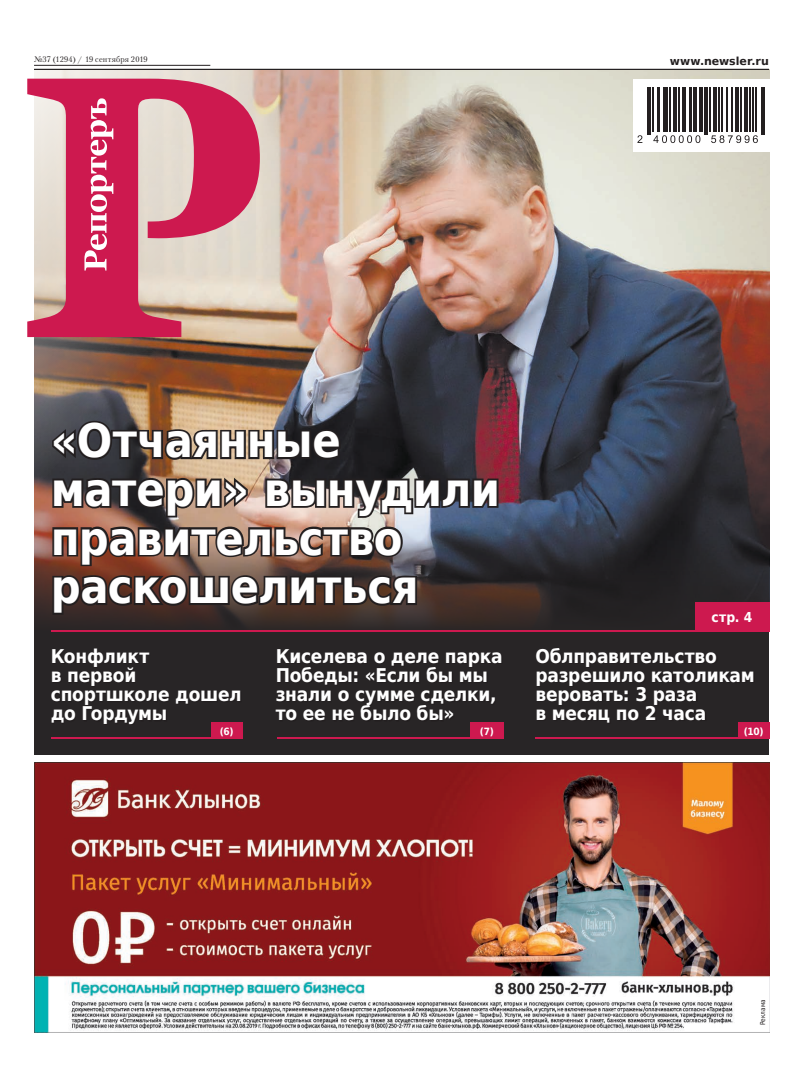
<style>
.page{position:relative;width:803px;height:1078px;background:#fff}
.page>*{position:absolute;margin:0;border:0;box-sizing:border-box;transform-origin:0 0}
.t1{font:700 46.5px/48.6px "DejaVu Sans Condensed";letter-spacing:-.01em;color:#fff}
.t2{font:700 19px/19px "DejaVu Sans Condensed";letter-spacing:-.015em;color:#fff}
.t3{font:700 13.7px "DejaVu Sans Condensed";color:#fff}
.t4{font:700 11px "DejaVu Sans";color:#231f20}
.t5{font:700 10px "DejaVu Sans Condensed";color:#fff}
.t6{font:8px "Petersburg C";letter-spacing:.015em;color:#231f20}
.t7{font:6.7px "DejaVu Sans Condensed";letter-spacing:.01em;color:#231f20;scale:.95 1}
</style>
<div class="page">
<div style="left:34px;top:69px;width:735px;height:685px;background:#282526"></div>
<img style="left:504px;top:70px;width:265px;height:470px">
<svg style="left:34px;top:540px;width:735px;height:86px"></svg>
<div style="left:277px;top:650px;width:225px;height:71px;background:#231f20"></div>
<div style="left:470px;top:722px;width:33px;height:16px;background:#cd194f"></div>
<hr style="left:277px;top:737px;width:195px;height:1px;background:#cd194f">
<div style="left:537px;top:648px;width:217px;height:75px;background:#231f20"></div>
<div style="left:737px;top:722px;width:32px;height:16px;background:#cd194f"></div>
<hr style="left:535px;top:737px;width:230px;height:1px;background:#cd194f">
<svg style="left:632px;top:79px;width:137px;height:72px;fill:#fff"></svg>
<hr style="left:651px;top:87px;width:2px;height:44px;background:#231f20">
<hr style="left:666px;top:87px;width:1px;height:44px;background:#231f20">
<hr style="left:669px;top:87px;width:1px;height:44px;background:#231f20">
<hr style="left:677px;top:87px;width:2px;height:44px;background:#231f20">
<hr style="left:692px;top:87px;width:1px;height:44px;background:#231f20">
<hr style="left:695px;top:87px;width:1px;height:44px;background:#231f20">
<hr style="left:709px;top:87px;width:1px;height:44px;background:#231f20">
<hr style="left:717px;top:87px;width:1px;height:44px;background:#231f20">
<hr style="left:721px;top:87px;width:1px;height:44px;background:#231f20">
<hr style="left:726px;top:87px;width:1px;height:44px;background:#231f20">
<hr style="left:731px;top:87px;width:1px;height:44px;background:#231f20">
<hr style="left:739px;top:87px;width:1px;height:44px;background:#231f20">
<hr style="left:748px;top:87px;width:1px;height:44px;background:#231f20">
<svg style="left:743px;top:87px;width:4px;height:44px"></svg>
<svg style="left:734px;top:87px;width:4px;height:44px"></svg>
<svg style="left:712px;top:87px;width:4px;height:44px"></svg>
<hr style="left:699px;top:87px;width:3px;height:44px;background:#231f20">
<svg style="left:681px;top:87px;width:4px;height:44px"></svg>
<hr style="left:689px;top:87px;width:2px;height:44px;background:#231f20">
<hr style="left:663px;top:87px;width:2px;height:44px;background:#231f20">
<hr style="left:656px;top:87px;width:3px;height:44px;background:#231f20">
<svg style="left:672px;top:87px;width:4px;height:44px"></svg>
<hr style="left:752px;top:87px;width:1px;height:44px;background:#231f20">
<hr style="left:754px;top:87px;width:1px;height:44px;background:#231f20">
<hr style="left:646px;top:87px;width:1px;height:48px;background:#231f20">
<hr style="left:649px;top:87px;width:1px;height:48px;background:#231f20">
<hr style="left:704px;top:87px;width:1px;height:48px;background:#231f20">
<hr style="left:706px;top:87px;width:1px;height:48px;background:#231f20">
<hr style="left:761px;top:87px;width:1px;height:48px;background:#231f20">
<hr style="left:763px;top:87px;width:1px;height:48px;background:#231f20">
<svg style="left:637px;top:135px;width:5px;height:8px"></svg>
<svg style="left:653px;top:135px;width:47px;height:8px"></svg>
<svg style="left:710px;top:135px;width:47px;height:8px"></svg>
<img style="left:34px;top:762px;width:735px;height:270px">
<img style="left:27px;top:64px;width:477px;height:545px">
<div style="left:694px;top:602px;width:75px;height:29px;background:#cd194f"></div>
<hr style="left:51px;top:629px;width:693px;height:2px;background:#cd194f">
<svg style="left:27px;top:79px;width:233px;height:258px;background:#d77b8e"></svg>
<svg style="left:84px;top:98px;width:29px;height:172px;background:#dc5f84"></svg>
<svg style="left:49px;top:419px;width:293px;height:43px"></svg>
<img style="left:50px;top:472px;width:450px;height:144px">
<div style="left:53px;top:649px;width:189px;height:76px;background:#231f20"></div>
<div style="left:211px;top:722px;width:31px;height:16px;background:#cd194f"></div>
<hr style="left:51px;top:737px;width:180px;height:1px;background:#cd194f">
<hr style="left:34px;top:65px;width:176px;height:1px;background:#231f20">
<hr style="left:34px;top:69px;width:734px;height:1px;background:#231f20">
<p class="t6" style="left:34px;top:55px;width:115px">№37 (1294) / 19 сентября 2019</p>
<p class="t4" style="left:669px;top:52px;width:101px">www.newsler.ru</p>
<h1 class="t1" style="left:51px;top:415px;width:450px">«Отчаянные матери» вынудили правительство раскошелиться</h1>
<p class="t2" style="left:51px;top:645px;width:192px">Конфликт<br>в первой спортшколе дошел до Гордумы</p>
<p class="t5" style="left:219px;top:722px;width:15px">(6)</p>
<p class="t2" style="left:275px;top:645px;width:228px">Киселева о деле парка<br>Победы: «Если бы мы знали о сумме сделки, то ее не было бы»</p>
<p class="t5" style="left:479px;top:722px;width:16px">(7)</p>
<p class="t3" style="left:711px;top:605px;width:42px">стр. 4</p>
<p class="t2" style="left:535px;top:645px;width:221px">Облправительство разрешило католикам веровать: 3 раза<br>в месяц по 2 часа</p>
<p class="t5" style="left:743px;top:722px;width:21px">(10)</p>
<p class="t7" style="left:756px;top:1025px;width:29px;rotate:-90deg">Реклама</p>
</div>
